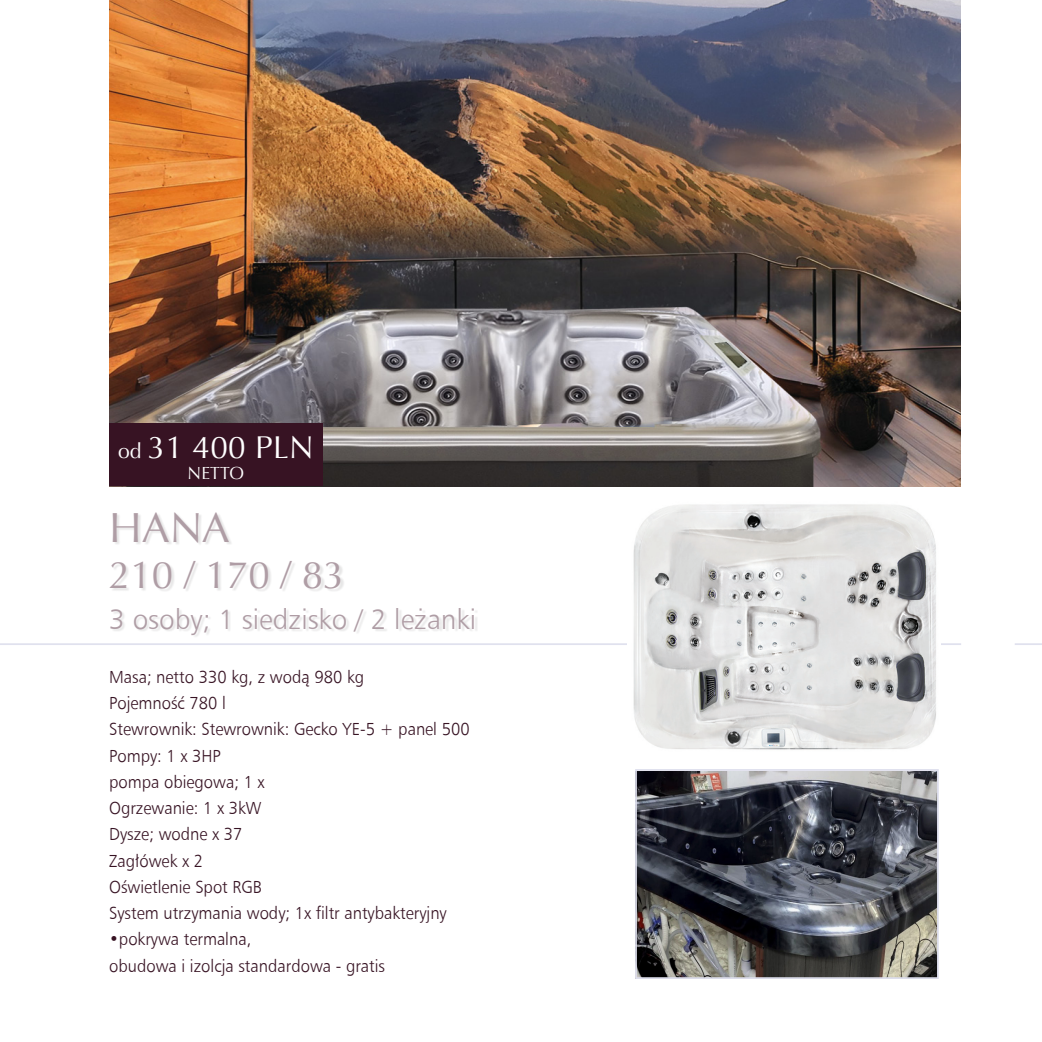
<style>
.page{position:relative;width:1042px;height:1042px;background:#fff}
.page>*{position:absolute;margin:0;border:0;box-sizing:border-box;transform-origin:0 0}
.t1{font:42px "Optima";color:#af9da5}
.t2{font:38.5px "Optima";color:#af9da5}
.t3{font:31.5px "Optima";letter-spacing:.01em;color:#fff}
.t4{font:28px "Humnst 777 Lt EU";color:#af9da5}
.t5{font:17.5px/26.2px "Humnst 777 Lt EU";color:#371323;scale:.95 1}
.t6{font:17.5px "Optima";letter-spacing:.01em;color:#fff}
.s1{font-size:21px}
</style>
<div class="page">
<hr style="left:0;top:643px;width:961px;height:2px;background:#e0e1ee">
<img style="left:109px;top:0;width:851px;height:486px">
<div style="left:111px;top:514px;width:367px;height:124px;background:#231f20;opacity:.11"></div>
<img style="left:628px;top:504px;width:312px;height:246px">
<img style="left:638px;top:772px;width:298px;height:204px">
<div style="left:635px;top:769px;width:304px;height:210px;border:2px solid #dedfed"></div>
<hr style="left:1015px;top:643px;width:27px;height:2px;background:#e0e1ee">
<div style="left:109px;top:423px;width:213px;height:63px;background:#371323"></div>
<p class="t3" style="left:118px;top:429px;width:197px"><span class="s1">od</span> 31 400 PLN</p>
<p class="t6" style="left:188px;top:462px;width:58px">NETTO</p>
<p class="t1" style="left:109px;top:504px;width:122px">HANA</p>
<p class="t2" style="left:109px;top:553px;width:237px">210 / 170 / 83</p>
<p class="t4" style="left:109px;top:602px;width:368px">3 osoby; 1 siedzisko / 2 leżanki</p>
<p class="t5" style="left:109px;top:663px;width:381px">Masa; netto 330 kg, z wodą 980 kg<br>Pojemność 780 l<br>Stewrownik: Stewrownik: Gecko YE-5 + panel 500<br>Pompy: 1 x 3HP<br>pompa obiegowa; 1 x<br>Ogrzewanie: 1 x 3kW<br>Dysze; wodne x 37<br>Zagłówek x 2<br>Oświetlenie Spot RGB<br>System utrzymania wody; 1x filtr antybakteryjny</p>
<p class="t5" style="left:109px;top:926px;width:151px">•pokrywa termalna,</p>
<p class="t5" style="left:109px;top:952px;width:292px">obudowa i izolcja standardowa - gratis</p>
</div>
